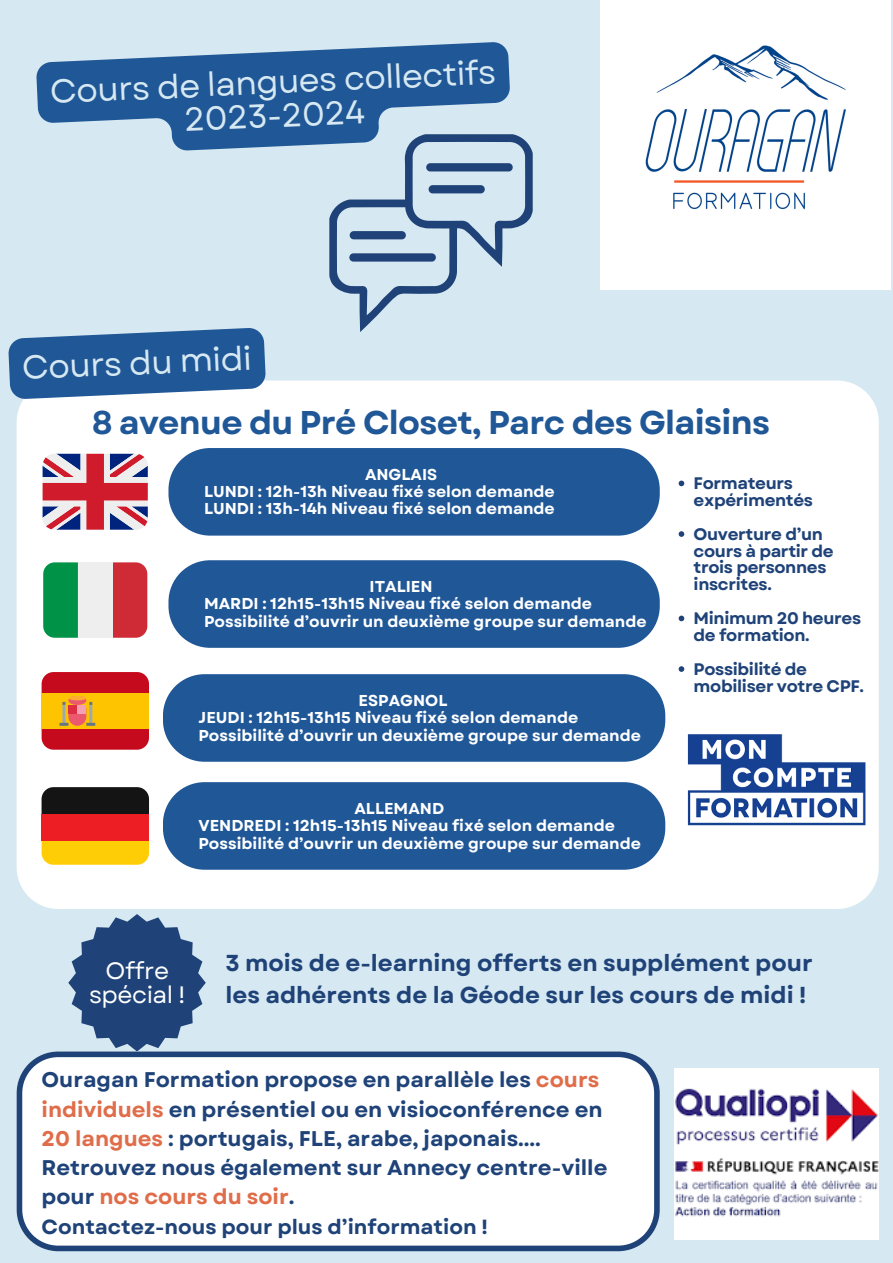
<style>
.page{position:relative;width:893px;height:1263px;background:#d6e8f1}
.page>*{position:absolute;margin:0;border:0;box-sizing:border-box;transform-origin:0 0}
.t1{font:33.08px/33.5px "Garet";color:#d6e8f1;text-align:center}
.t2{font:700 32.85px "Garet";letter-spacing:-.02em;color:#1f5797}
.t3{font:23.7px "Garet";letter-spacing:-.02em;color:#fff}
.t4{font:700 23.02px "Garet";color:#1f4378}
.t5{font:700 21.23px/29.2px "Garet";color:#1f4378}
.t6{font:700 20.48px "Garet";color:#1f4378}
.t7{font:700 16.73px/16.9px "Garet";letter-spacing:-.02em;color:#1f4378}
.t8{font:700 15.75px "Garet";color:#fff}
.s1{color:#e06d4a}
</style>
<div class="page">
<img style="left:600px;top:0;width:290px;height:290px">
<svg style="left:329px;top:134px;width:204px;height:198px"></svg>
<div style="left:17px;top:380px;width:861px;height:529px;background:#fff"></div>
<div style="left:42px;top:841px;width:107px;height:24px;background:#ffcd05"></div>
<div style="left:42px;top:814px;width:107px;height:27px;background:#ed1f24"></div>
<div style="left:42px;top:787px;width:107px;height:27px;background:#141414"></div>
<div style="left:113px;top:562px;width:34px;height:76px;background:#ce2b37"></div>
<svg style="left:43px;top:562px;width:35px;height:76px;background:#09964d"></svg>
<div style="left:78px;top:562px;width:35px;height:76px;background:#eee"></div>
<svg style="left:43px;top:454px;width:105px;height:76px;background:#be7286"></svg>
<div style="left:163px;top:674px;width:502px;height:88px;background:#1f5797"></div>
<div style="left:42px;top:672px;width:107px;height:78px;background:#c60a1d;border-radius:12px"></div>
<div style="left:42px;top:693px;width:107px;height:36px;background:#ffc400"></div>
<svg style="left:59px;top:696px;width:36px;height:30px"></svg>
<img style="left:686px;top:733px;width:180px;height:93px">
<img style="left:674px;top:1068px;width:205px;height:171px">
<svg style="left:68px;top:914px;width:138px;height:137px"></svg>
<div style="left:163px;top:782px;width:502px;height:88px;background:#1f5797"></div>
<div style="left:168px;top:560px;width:492px;height:88px;background:#1f5797"></div>
<div style="left:168px;top:448px;width:492px;height:88px;background:#1f5797"></div>
<svg style="left:17px;top:1051px;width:643px;height:200px;background:#eff2f5"></svg>
<svg style="left:8px;top:328px;width:258px;height:72px;background:#4272a7"></svg>
<svg style="left:36px;top:42px;width:476px;height:115px;fill:#1f5797"></svg>
<svg style="left:678px;top:481px;width:6px;height:5px"></svg>
<svg style="left:678px;top:531px;width:6px;height:6px"></svg>
<svg style="left:678px;top:616px;width:6px;height:5px"></svg>
<svg style="left:678px;top:666px;width:6px;height:6px"></svg>
<p class="t1" style="left:49px;top:77px;width:448px;rotate:-3deg">Cours de langues collectifs<br>2023-2024</p>
<p class="t1" style="left:21px;top:352px;width:231px;rotate:-3deg">Cours du midi</p>
<p class="t2" style="left:92px;top:399px;width:679px">8 avenue du Pré Closet, Parc des Glaisins</p>
<p class="t8" style="left:365px;top:463px;width:74px">ANGLAIS</p>
<p class="t8" style="left:204px;top:480px;width:352px">LUNDI : 12h-13h Niveau fixé selon demande</p>
<p class="t8" style="left:204px;top:497px;width:352px">LUNDI : 13h-14h Niveau fixé selon demande</p>
<p class="t8" style="left:370px;top:575px;width:64px">ITALIEN</p>
<p class="t8" style="left:204px;top:592px;width:389px">MARDI : 12h15-13h15 Niveau fixé selon demande</p>
<p class="t8" style="left:204px;top:610px;width:444px">Possibilité d’ouvrir un deuxième groupe sur demande</p>
<p class="t8" style="left:358px;top:689px;width:90px">ESPAGNOL</p>
<p class="t8" style="left:198px;top:706px;width:381px">JEUDI : 12h15-13h15 Niveau fixé selon demande</p>
<p class="t8" style="left:198px;top:724px;width:444px">Possibilité d’ouvrir un deuxième groupe sur demande</p>
<p class="t8" style="left:354px;top:797px;width:91px">ALLEMAND</p>
<p class="t8" style="left:198px;top:814px;width:418px">VENDREDI : 12h15-13h15 Niveau fixé selon demande</p>
<p class="t8" style="left:198px;top:832px;width:444px">Possibilité d’ouvrir un deuxième groupe sur demande</p>
<p class="t7" style="left:693px;top:475px;width:121px">Formateurs expérimentés</p>
<p class="t7" style="left:693px;top:525px;width:142px">Ouverture d’un cours à partir de trois personnes inscrites.</p>
<p class="t7" style="left:693px;top:610px;width:169px">Minimum 20 heures de formation.</p>
<p class="t7" style="left:693px;top:660px;width:172px">Possibilité de mobiliser votre CPF.</p>
<p class="t3" style="left:106px;top:953px;width:65px">Offre</p>
<p class="t3" style="left:89px;top:978px;width:98px">spécial !</p>
<p class="t4" style="left:225px;top:946px;width:589px">3 mois de e-learning offerts en supplément pour</p>
<p class="t4" style="left:225px;top:978px;width:582px">les adhérents de la Géode sur les cours de midi !</p>
<p class="t5" style="left:42px;top:1065px;width:562px">Ouragan Formation propose en parallèle les <span class="s1">cours individuels</span> en présentiel ou en visioconférence en<br><span class="s1">20 langues</span> : portugais, FLE, arabe, japonais....</p>
<p class="t5" style="left:42px;top:1153px;width:567px">Retrouvez nous également sur Annecy centre-ville pour <span class="s1">nos cours du soir</span>.</p>
<p class="t6" style="left:42px;top:1211px;width:448px">Contactez-nous pour plus d’information !</p>
</div>
